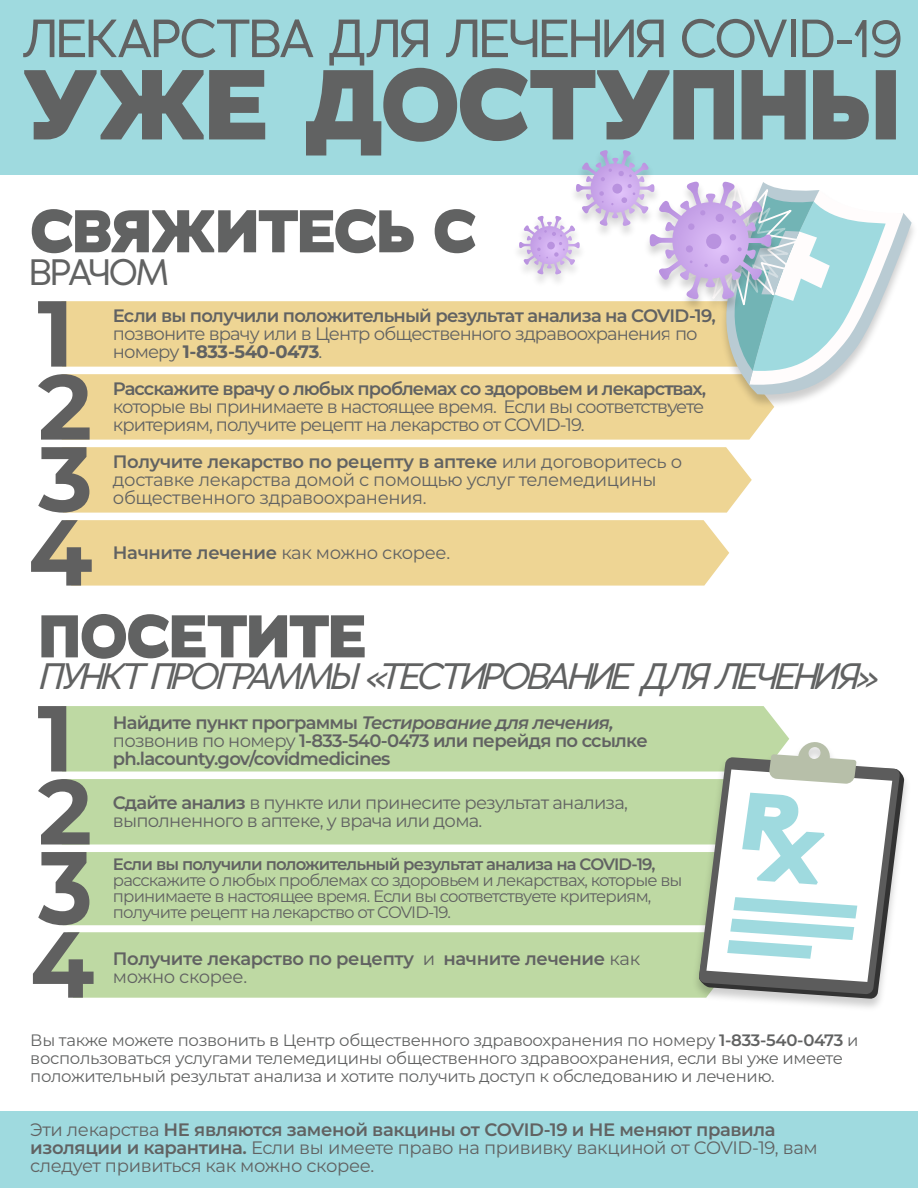
<style>
.page{position:relative;width:918px;height:1188px;background:#fff}
.page>*{position:absolute;margin:0;border:0;box-sizing:border-box;transform-origin:0 0}
.t1{font:800 99px "Adrianna";letter-spacing:-.035em;color:#616262}
.t2{font:800 60px "Adrianna";letter-spacing:-.04em;color:#616262}
.t3{font:52.5px "Adrianna";letter-spacing:-.03em;color:#616262}
.t4{font:italic 36px "Adrianna";letter-spacing:-.06em;color:#616262}
.t5{font:36px "Adrianna";letter-spacing:-.04em;color:#616262}
.t6{font:18px/18px "Montserrat";letter-spacing:-.02em;color:#616262}
.t7{font:18px/18px "Montserrat";letter-spacing:-.04em;color:#616262}
.t8{font:600 18px/18px "Montserrat";letter-spacing:-.04em;color:#616262}
.t9{font:600 18px/18px "Montserrat";letter-spacing:-.02em;color:#616262}
.t10{font:16.5px/18px "Montserrat";letter-spacing:-.03em;color:#616262}
.t11{font:16.5px/15.8px "Montserrat";letter-spacing:-.05em;color:#616262}
.t12{font:600 16.5px "Montserrat";letter-spacing:-.05em;color:#616262}
.s1{font-weight:700}
.s2{font-weight:600}
.s3{font-style:italic}
.s4{font-weight:400}
</style>
<div class="page">
<div style="left:0;top:0;width:918px;height:175px;background:#9fdadf"></div>
<div style="left:0;top:1111px;width:918px;height:77px;background:#9fdadf"></div>
<div style="left:66px;top:301px;width:584px;height:66px;background:#eed594"></div>
<svg style="left:38px;top:301px;width:28px;height:66px"></svg>
<div style="left:90px;top:374px;width:681px;height:66px;background:#eed594"></div>
<svg style="left:38px;top:374px;width:52px;height:66px"></svg>
<div style="left:92px;top:520px;width:637px;height:66px;background:#eed594"></div>
<svg style="left:31px;top:520px;width:61px;height:66px"></svg>
<div style="left:89px;top:447px;width:663px;height:66px;background:#eed594"></div>
<svg style="left:38px;top:447px;width:51px;height:66px"></svg>
<div style="left:66px;top:706px;width:723px;height:66px;background:#bed9a3"></div>
<svg style="left:38px;top:706px;width:28px;height:66px"></svg>
<div style="left:90px;top:779px;width:599px;height:65px;background:#bed9a3"></div>
<svg style="left:38px;top:779px;width:52px;height:65px"></svg>
<div style="left:94px;top:932px;width:595px;height:66px;background:#bed9a3"></div>
<svg style="left:33px;top:932px;width:61px;height:66px"></svg>
<div style="left:89px;top:852px;width:600px;height:73px;background:#bed9a3"></div>
<svg style="left:38px;top:852px;width:51px;height:73px"></svg>
<img style="left:689px;top:739px;width:218px;height:269px">
<svg style="left:699px;top:762px;width:206px;height:237px"></svg>
<svg style="left:699px;top:757px;width:201px;height:237px"></svg>
<svg style="left:706px;top:742px;width:186px;height:240px"></svg>
<img style="left:669px;top:226px;width:245px;height:185px">
<img style="left:509px;top:150px;width:141px;height:166px">
<svg style="left:650px;top:181px;width:262px;height:216px"></svg>
<div style="left:612px;top:184px;width:10px;height:10px;background:#b992df;border-radius:50%"></div>
<svg style="left:619px;top:171px;width:13px;height:6px"></svg>
<svg style="left:621px;top:184px;width:14px;height:19px"></svg>
<svg style="left:576px;top:150px;width:37px;height:64px"></svg>
<svg style="left:519px;top:216px;width:46px;height:49px"></svg>
<h3 class="t3" style="left:22px;top:5px;width:882px">ЛЕКАРСТВА ДЛЯ ЛЕЧЕНИЯ COVID-19</h3>
<h1 class="t1" style="left:22px;top:41px;width:883px">УЖЕ ДОСТУПНЫ</h1>
<h2 class="t2" style="left:30px;top:193px;width:449px">СВЯЖИТЕСЬ С</h2>
<h3 class="t5" style="left:30px;top:249px;width:140px">ВРАЧОМ</h3>
<p class="t8" style="left:113px;top:305px;width:605px">Если вы получили положительный результат анализа на COVID-19,</p>
<p class="t7" style="left:113px;top:323px;width:586px">позвоните врачу или в Центр общественного здравоохранения по номеру <span class="s1">1-833-540-0473</span>.</p>
<p class="t8" style="left:113px;top:378px;width:595px">Расскажите врачу о любых проблемах со здоровьем и лекарствах,</p>
<p class="t7" style="left:113px;top:397px;width:593px">которые вы принимаете в настоящее время. Если вы соответствуете критериям, получите рецепт на лекарство от COVID-19.</p>
<p class="t6" style="left:113px;top:452px;width:571px"><span class="s2">Получите лекарство по рецепту в аптеке</span> или договоритесь о доставке лекарства домой с помощью услуг телемедицины общественного здравоохранения.</p>
<p class="t6" style="left:113px;top:543px;width:339px"><span class="s2">Начните лечение</span> как можно скорее.</p>
<h2 class="t2" style="left:38px;top:598px;width:332px">ПОСЕТИТЕ</h2>
<h3 class="t4" style="left:38px;top:653px;width:840px">ПУНКТ ПРОГРАММЫ «ТЕСТИРОВАНИЕ ДЛЯ ЛЕЧЕНИЯ»</h3>
<p class="t8" style="left:113px;top:713px;width:536px">Найдите пункт программы <span class="s3">Тестирование для лечения, </span><span class="s4">позвонив по номеру</span> 1-833-540-0473 или перейдя по ссылке ph.lacounty.gov/covidmedicines</p>
<p class="t7" style="left:113px;top:793px;width:517px"><span class="s2">Сдайте анализ</span> в пункте или принесите результат анализа, выполненного в аптеке, у врача или дома.</p>
<p class="t12" style="left:113px;top:853px;width:544px">Если вы получили положительный результат анализа на COVID-19,</p>
<p class="t11" style="left:113px;top:872px;width:571px">расскажите о любых проблемах со здоровьем и лекарствах, которые вы принимаете в настоящее время. Если вы соответствуете критериям, получите рецепт на лекарство от COVID-19.</p>
<p class="t9" style="left:113px;top:949px;width:529px">Получите лекарство по рецепту <span class="s4">и</span> начните лечение <span class="s4">как можно скорее.</span></p>
<p class="t10" style="left:30px;top:1031px;width:830px">Вы также можете позвонить в Центр общественного здравоохранения по номеру <span class="s2">1-833-540-0473</span> и воспользоваться услугами телемедицины общественного здравоохранения, если вы уже имеете положительный результат анализа и хотите получить доступ к обследованию и лечению.</p>
<p class="t6" style="left:30px;top:1120px;width:789px">Эти лекарства <span class="s2">НЕ являются заменой вакцины от COVID-19 и НЕ меняют правила изоляции и карантина.</span> Если вы имеете право на прививку вакциной от COVID-19, вам следует привиться как можно скорее.</p>
</div>
